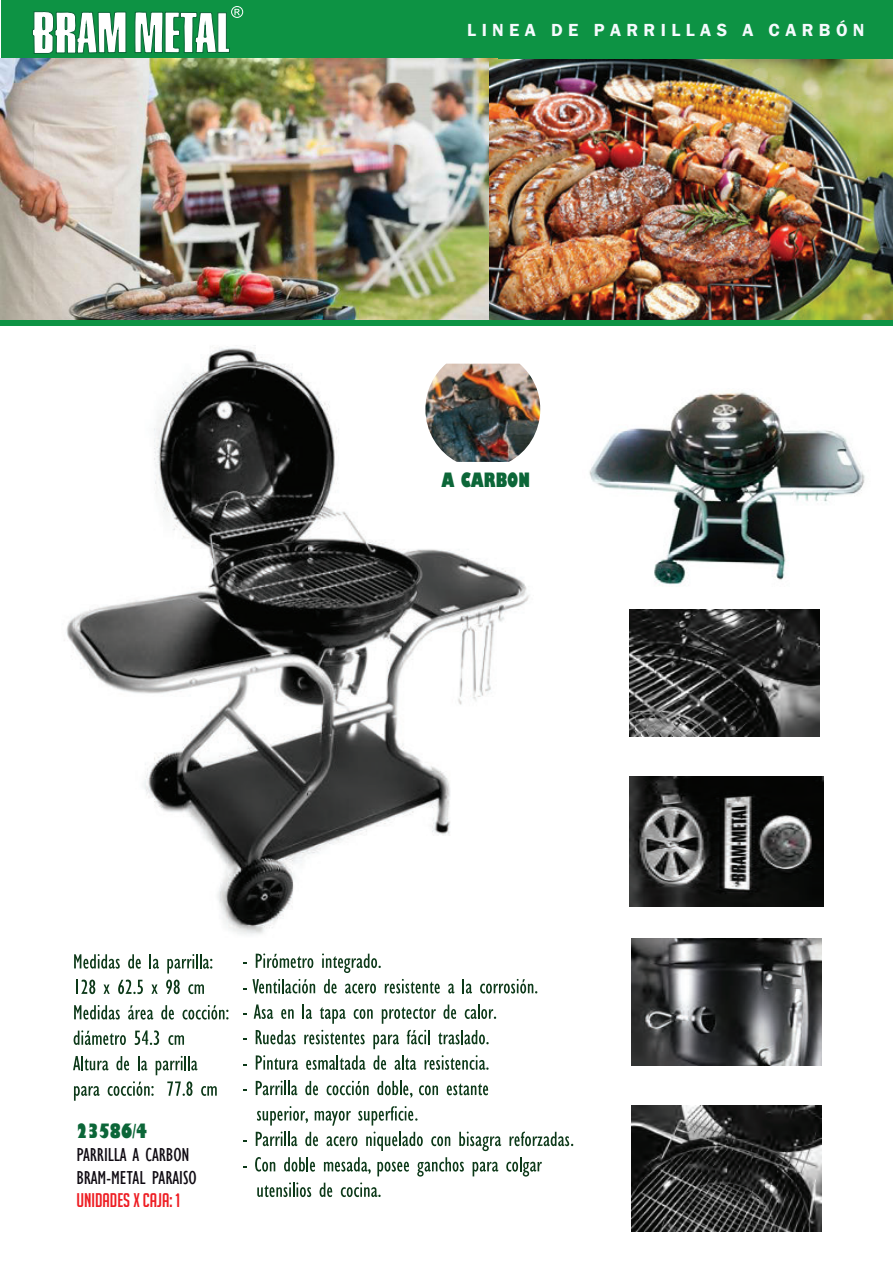
<style>
.page{position:relative;width:893px;height:1263px;background:#fff}
.page>*{position:absolute;margin:0;border:0;box-sizing:border-box;transform-origin:0 0}
.t1{font:condensed 19.2px/23.1px "Gill Sans";color:#0f0a12}
.t2{font:19.2px "Big Noodle Titling";color:#ee1d23}
.t3{font:800 condensed 19.2px "Gill Sans";color:#0c6638}
.t4{font:600 18px "Franklin Gothic";letter-spacing:.3em;color:#f5fafd}
</style>
<div class="page">
<img style="left:64px;top:345px;width:477px;height:610px">
<img style="left:589px;top:392px;width:276px;height:239px">
<svg style="left:74px;top:954px;width:46px;height:15px"></svg>
<svg style="left:128px;top:954px;width:13px;height:15px"></svg>
<svg style="left:150px;top:954px;width:9px;height:15px"></svg>
<svg style="left:167px;top:954px;width:45px;height:19px"></svg>
<svg style="left:76px;top:979px;width:19px;height:15px"></svg>
<svg style="left:104px;top:984px;width:6px;height:10px"></svg>
<svg style="left:118px;top:979px;width:25px;height:15px"></svg>
<svg style="left:151px;top:984px;width:7px;height:10px"></svg>
<svg style="left:166px;top:979px;width:14px;height:15px"></svg>
<svg style="left:188px;top:984px;width:16px;height:10px"></svg>
<svg style="left:74px;top:1005px;width:46px;height:14px"></svg>
<svg style="left:128px;top:1005px;width:25px;height:14px"></svg>
<svg style="left:161px;top:1005px;width:13px;height:14px"></svg>
<svg style="left:183px;top:1005px;width:45px;height:14px"></svg>
<svg style="left:74px;top:1030px;width:52px;height:15px"></svg>
<svg style="left:135px;top:1030px;width:24px;height:15px"></svg>
<svg style="left:168px;top:1035px;width:16px;height:10px"></svg>
<svg style="left:73px;top:1056px;width:35px;height:14px"></svg>
<svg style="left:116px;top:1056px;width:13px;height:14px"></svg>
<svg style="left:138px;top:1056px;width:9px;height:14px"></svg>
<svg style="left:156px;top:1056px;width:41px;height:19px"></svg>
<svg style="left:74px;top:1086px;width:26px;height:15px"></svg>
<svg style="left:108px;top:1081px;width:46px;height:15px"></svg>
<svg style="left:167px;top:1081px;width:26px;height:15px"></svg>
<svg style="left:201px;top:1086px;width:16px;height:10px"></svg>
<svg style="left:256px;top:953px;width:57px;height:15px"></svg>
<svg style="left:322px;top:953px;width:59px;height:20px"></svg>
<svg style="left:243px;top:979px;width:72px;height:14px"></svg>
<svg style="left:324px;top:979px;width:13px;height:14px"></svg>
<svg style="left:345px;top:983px;width:31px;height:10px"></svg>
<svg style="left:385px;top:979px;width:55px;height:14px"></svg>
<svg style="left:448px;top:983px;width:6px;height:10px"></svg>
<svg style="left:463px;top:979px;width:9px;height:14px"></svg>
<svg style="left:480px;top:979px;width:57px;height:14px"></svg>
<svg style="left:254px;top:1004px;width:19px;height:15px"></svg>
<svg style="left:281px;top:1009px;width:13px;height:10px"></svg>
<svg style="left:303px;top:1004px;width:9px;height:15px"></svg>
<svg style="left:320px;top:1007px;width:26px;height:17px"></svg>
<svg style="left:354px;top:1009px;width:19px;height:10px"></svg>
<svg style="left:382px;top:1007px;width:54px;height:17px"></svg>
<svg style="left:443px;top:1004px;width:13px;height:15px"></svg>
<svg style="left:465px;top:1004px;width:31px;height:15px"></svg>
<svg style="left:256px;top:1030px;width:40px;height:14px"></svg>
<svg style="left:304px;top:1030px;width:61px;height:14px"></svg>
<svg style="left:373px;top:1034px;width:26px;height:15px"></svg>
<svg style="left:407px;top:1030px;width:23px;height:14px"></svg>
<svg style="left:438px;top:1030px;width:51px;height:14px"></svg>
<svg style="left:256px;top:1055px;width:42px;height:15px"></svg>
<svg style="left:306px;top:1055px;width:59px;height:15px"></svg>
<svg style="left:373px;top:1055px;width:13px;height:15px"></svg>
<svg style="left:395px;top:1055px;width:21px;height:15px"></svg>
<svg style="left:425px;top:1055px;width:64px;height:15px"></svg>
<svg style="left:256px;top:1081px;width:41px;height:14px"></svg>
<svg style="left:305px;top:1081px;width:13px;height:14px"></svg>
<svg style="left:327px;top:1081px;width:42px;height:14px"></svg>
<svg style="left:377px;top:1081px;width:35px;height:17px"></svg>
<svg style="left:419px;top:1085px;width:19px;height:10px"></svg>
<svg style="left:447px;top:1083px;width:41px;height:12px"></svg>
<svg style="left:257px;top:1106px;width:51px;height:19px"></svg>
<svg style="left:315px;top:1111px;width:36px;height:15px"></svg>
<svg style="left:358px;top:1106px;width:59px;height:19px"></svg>
<svg style="left:256px;top:1131px;width:41px;height:15px"></svg>
<svg style="left:305px;top:1132px;width:13px;height:14px"></svg>
<svg style="left:327px;top:1136px;width:30px;height:10px"></svg>
<svg style="left:366px;top:1131px;width:57px;height:20px"></svg>
<svg style="left:431px;top:1136px;width:19px;height:10px"></svg>
<svg style="left:459px;top:1131px;width:42px;height:20px"></svg>
<svg style="left:509px;top:1131px;width:64px;height:15px"></svg>
<svg style="left:255px;top:1157px;width:20px;height:14px"></svg>
<svg style="left:284px;top:1157px;width:31px;height:14px"></svg>
<svg style="left:324px;top:1157px;width:47px;height:17px"></svg>
<svg style="left:377px;top:1162px;width:32px;height:14px"></svg>
<svg style="left:417px;top:1157px;width:47px;height:19px"></svg>
<svg style="left:473px;top:1162px;width:25px;height:14px"></svg>
<svg style="left:506px;top:1157px;width:36px;height:19px"></svg>
<svg style="left:257px;top:1182px;width:54px;height:15px"></svg>
<svg style="left:320px;top:1183px;width:12px;height:14px"></svg>
<svg style="left:341px;top:1182px;width:40px;height:15px"></svg>
<img style="left:629px;top:610px;width:190px;height:126px">
<img style="left:631px;top:938px;width:190px;height:127px">
<img style="left:629px;top:776px;width:194px;height:130px">
<img style="left:631px;top:1105px;width:190px;height:127px">
<div style="left:1px;top:0;width:892px;height:58px;background:#0d9344"></div>
<svg style="left:32px;top:11px;width:95px;height:43px;background:#a7cfb8"></svg>
<svg style="left:134px;top:6px;width:109px;height:47px"></svg>
<img style="left:0;top:59px;width:489px;height:262px">
<img style="left:489px;top:59px;width:404px;height:262px">
<div style="left:0;top:321px;width:893px;height:5px;background:#0d9344"></div>
<img style="left:425px;top:364px;width:115px;height:98px">
<p class="t4" style="left:467px;top:19px;width:399px">LINEA DE PARRILLAS A CARBÓN</p>
<p class="t3" style="left:441px;top:468px;width:90px">A CARBON</p>
<p class="t3" style="left:76px;top:1119px;width:72px">23586/4</p>
<p class="t1" style="left:76px;top:1143px;width:122px">PARRILLA A CARBON<br>BRAM-METAL PARAISO</p>
<p class="t2" style="left:76px;top:1190px;width:105px">UNIDADES X CAJA: 1</p>
</div>
